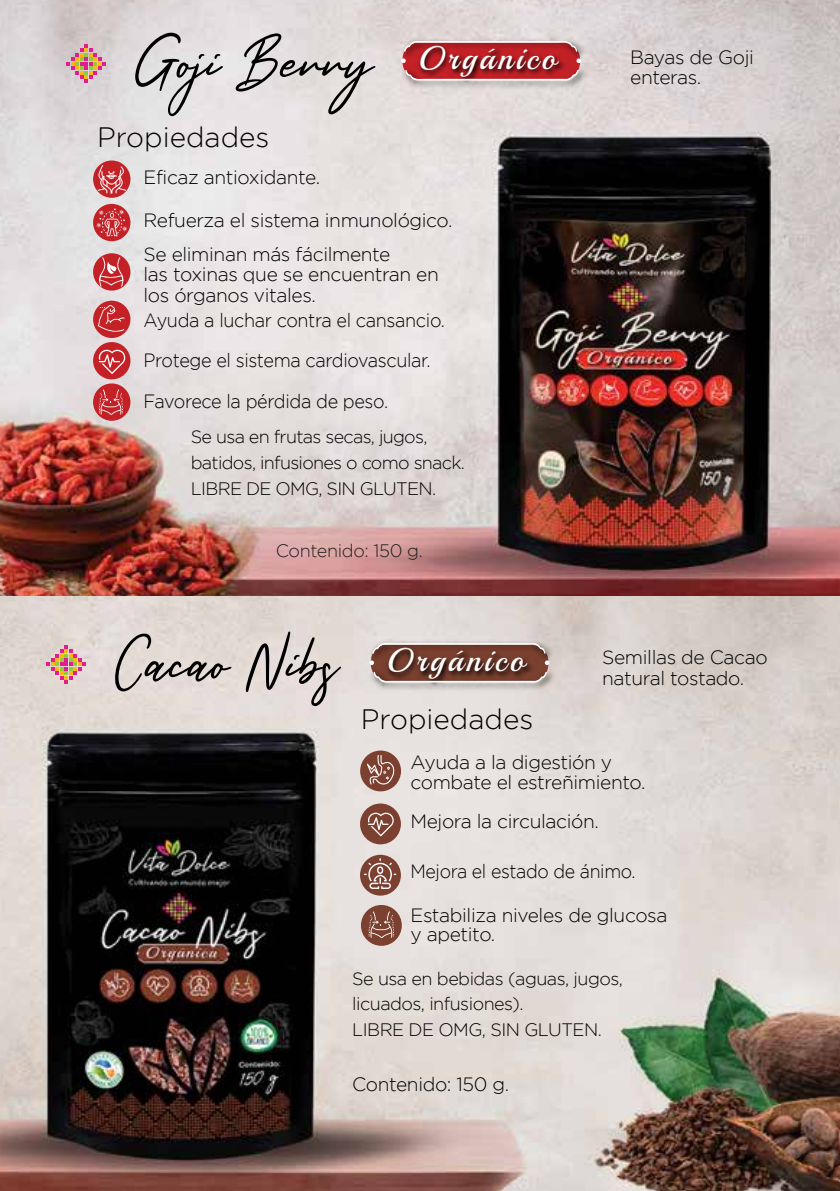
<style>
.page{position:relative;width:840px;height:1191px;background:#fff}
.page>*{position:absolute;margin:0;border:0;box-sizing:border-box;transform-origin:0 0}
.t1{font:80px "Rock Bottom";color:#000}
.t2{font:33px "Playball";letter-spacing:.1em;color:#fff}
.t3{font:300 28px "Gotham";color:#000}
.t4{font:300 19.2px/20.8px "Gotham";letter-spacing:-.02em;color:#000}
.t5{font:300 19.2px/40.4px "Gotham";letter-spacing:-.02em;color:#000;scale:.94 1}
.t6{font:300 19.2px "Gotham";letter-spacing:-.02em;color:#000;scale:.93 1}
.t7{font:300 18px/25.6px "Gotham";letter-spacing:-.04em;color:#000}
.t8{font:300 18px "Gotham";letter-spacing:-.02em;color:#221f20}
</style>
<div class="page">
<img style="left:0;top:595px;width:839px;height:596px">
<svg style="left:47px;top:645px;width:39px;height:39px;background:#ddaa9f"></svg>
<div style="left:360px;top:803px;width:40px;height:41px;background:#7b402f;border-radius:50%"></div>
<svg style="left:368px;top:812px;width:26px;height:24px"></svg>
<div style="left:360px;top:854px;width:40px;height:41px;background:#7b402f;border-radius:50%"></div>
<svg style="left:364px;top:858px;width:32px;height:31px"></svg>
<div style="left:361px;top:905px;width:40px;height:40px;background:#7b402f;border-radius:50%"></div>
<svg style="left:368px;top:911px;width:26px;height:27px"></svg>
<div style="left:360px;top:750px;width:41px;height:41px;background:#7b402f;border-radius:50%"></div>
<svg style="left:366px;top:755px;width:28px;height:29px"></svg>
<img style="left:0;top:0;width:839px;height:595px">
<svg style="left:67px;top:44px;width:39px;height:39px;background:#d6a49c"></svg>
<div style="left:93px;top:383px;width:37px;height:38px;background:#c42127;border-radius:50%"></div>
<svg style="left:99px;top:389px;width:24px;height:26px"></svg>
<div style="left:93px;top:342px;width:37px;height:37px;background:#c42127;border-radius:50%"></div>
<svg style="left:98px;top:350px;width:28px;height:24px"></svg>
<div style="left:93px;top:301px;width:37px;height:37px;background:#c42127;border-radius:50%"></div>
<svg style="left:98px;top:305px;width:27px;height:27px"></svg>
<div style="left:93px;top:160px;width:37px;height:38px;background:#c42127;border-radius:50%"></div>
<svg style="left:97px;top:165px;width:29px;height:29px"></svg>
<div style="left:93px;top:253px;width:37px;height:38px;background:#c42127;border-radius:50%"></div>
<svg style="left:97px;top:257px;width:28px;height:30px"></svg>
<div style="left:93px;top:204px;width:37px;height:37px;background:#c42127;border-radius:50%"></div>
<svg style="left:96px;top:208px;width:31px;height:28px"></svg>
<img style="left:398px;top:35px;width:192px;height:58px">
<svg style="left:404px;top:41px;width:173px;height:11px;background:#bc494d"></svg>
<svg style="left:405px;top:70px;width:173px;height:11px;background:#bb4d51"></svg>
<svg style="left:401px;top:58px;width:4px;height:5px"></svg>
<svg style="left:576px;top:58px;width:4px;height:5px"></svg>
<img style="left:366px;top:637px;width:192px;height:58px">
<svg style="left:372px;top:643px;width:173px;height:10px;background:#8b6256"></svg>
<svg style="left:373px;top:672px;width:173px;height:10px;background:#7f5447"></svg>
<svg style="left:369px;top:660px;width:5px;height:5px"></svg>
<svg style="left:544px;top:660px;width:5px;height:5px"></svg>
<h1 class="t1" style="left:137px;top:4px;width:259px">Goji Berry</h1>
<h3 class="t3" style="left:97px;top:121px;width:174px">Propiedades</h3>
<p class="t4" style="left:143px;top:167px;width:178px">Eficaz antioxidante.</p>
<h2 class="t2" style="left:418px;top:38px;width:139px">Orgánico</h2>
<p class="t4" style="left:143px;top:203px;width:310px;line-height:33.4px">Refuerza el sistema inmunológico.<br>Se eliminan más fácilmente</p>
<p class="t4" style="left:143px;top:264px;width:297px">las toxinas que se encuentran en los órganos vitales.</p>
<p class="t5" style="left:143px;top:299px;width:322px">Ayuda a luchar contra el cansancio.<br>Protege el sistema cardiovascular.<br>Favorece la pérdida de peso.</p>
<p class="t7" style="left:191px;top:424px;width:275px">Se usa en frutas secas, jugos, batidos, infusiones o como snack.<br>LIBRE DE OMG, SIN GLUTEN.</p>
<p class="t8" style="left:275px;top:540px;width:149px">Contenido: 150 g.</p>
<h1 class="t1" style="left:117px;top:605px;width:224px">Cacao Nibs</h1>
<h2 class="t2" style="left:387px;top:640px;width:139px">Orgánico</h2>
<h3 class="t3" style="left:361px;top:703px;width:174px">Propiedades</h3>
<p class="t4" style="left:630px;top:46px;width:125px">Bayas de Goji enteras.</p>
<p class="t4" style="left:602px;top:647px;width:167px">Semillas de Cacao natural tostado.</p>
<p class="t4" style="left:410px;top:751px;width:236px">Ayuda a la digestión y combate el estreñimiento.</p>
<p class="t4" style="left:410px;top:810px;width:190px">Mejora la circulación.</p>
<p class="t6" style="left:410px;top:860px;width:243px">Mejora el estado de ánimo.</p>
<p class="t4" style="left:410px;top:905px;width:258px;line-height:19.2px">Estabiliza niveles de glucosa y apetito.</p>
<p class="t7" style="left:352px;top:965px;width:272px">Se usa en bebidas (aguas, jugos, licuados, infusiones).<br>LIBRE DE OMG, SIN GLUTEN.</p>
<p class="t4" style="left:352px;top:1073px;width:158px">Contenido: 150 g.</p>
</div>
